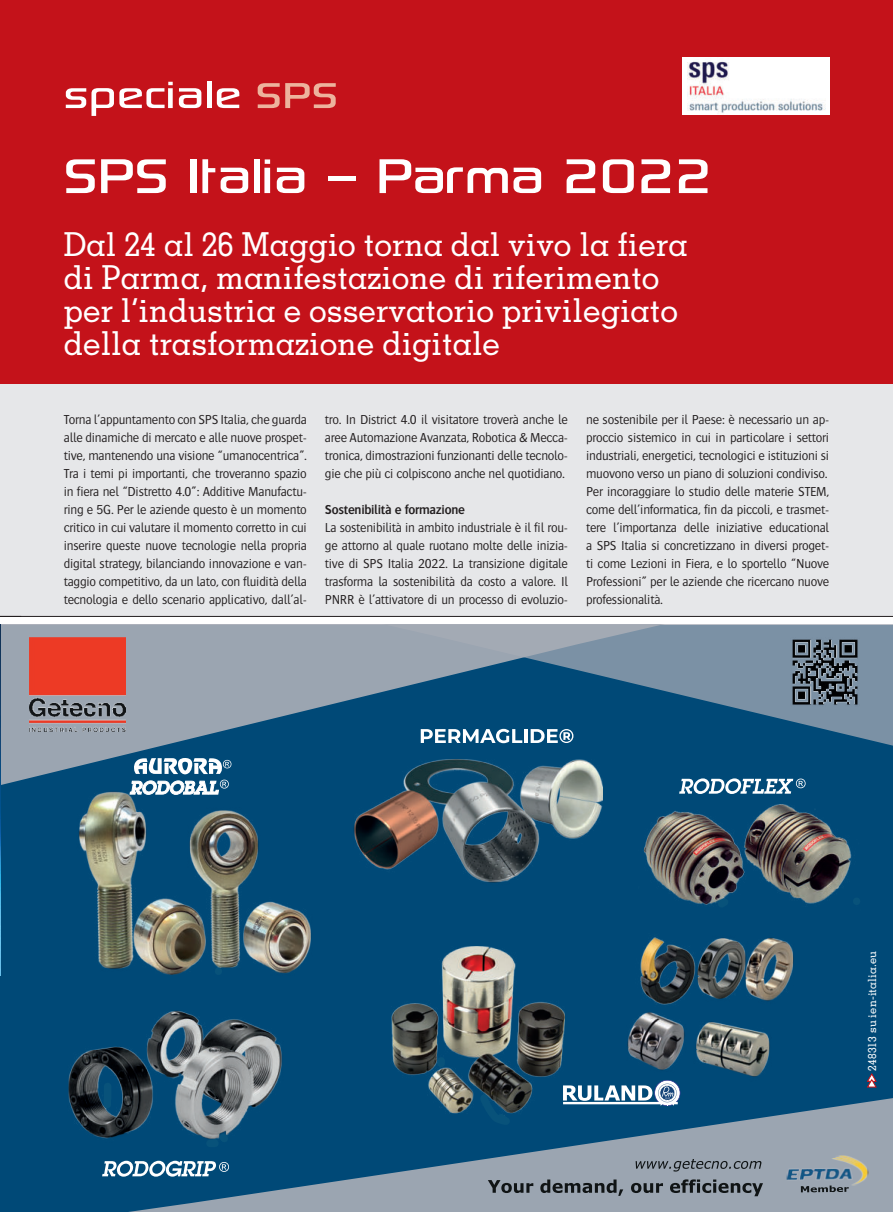
<style>
.page{position:relative;width:893px;height:1212px;background:#fff}
.page>*{position:absolute;margin:0;border:0;box-sizing:border-box;transform-origin:0 0}
.t1{font:69px "Sony Sketch EF";letter-spacing:-.02em;color:#fff;scale:.96 1}
.t2{font:54px "Sony Sketch EF";letter-spacing:-.005em;color:#fff}
.t3{font:500 33px/33px "Memphis LT Std";color:#fff;scale:.96 1}
.t4{font:300 13.5px/18px "Bosis Std";letter-spacing:-.02em;color:#231f20;text-align:justify}
.t5{font:600 13.5px "Bosis";letter-spacing:-.02em;color:#231f20}
.t6{font:500 11.25px "Memphis LT Std";letter-spacing:.01em;color:#fff}
.s1{font-size:51px;color:#edb39d}
</style>
<div class="page">
<div style="left:0;top:372px;width:893px;height:244px;background:#e6e7e9"></div>
<div style="left:0;top:0;width:893px;height:384px;background:#c4121a"></div>
<img style="left:683px;top:58px;width:146px;height:56px">
<div style="left:0;top:625px;width:893px;height:587px;background:#004977"></div>
<svg style="left:1px;top:625px;width:602px;height:165px;fill:#9ba5b1"></svg>
<svg style="left:294px;top:625px;width:599px;height:126px"></svg>
<svg style="left:102px;top:1098px;width:791px;height:114px;fill:#9ba5b1"></svg>
<img style="left:29px;top:637px;width:97px;height:94px">
<img style="left:790px;top:637px;width:70px;height:70px">
<svg style="left:488px;top:1180px;width:45px;height:13px"></svg>
<svg style="left:540px;top:1179px;width:83px;height:17px"></svg>
<svg style="left:631px;top:1183px;width:32px;height:10px"></svg>
<svg style="left:670px;top:1179px;width:93px;height:17px;background:#6a727b"></svg>
<img style="left:786px;top:1155px;width:83px;height:31px">
<svg style="left:801px;top:1185px;width:48px;height:7px"></svg>
<svg style="left:636px;top:1159px;width:125px;height:12px"></svg>
<img style="left:261px;top:901px;width:50px;height:72px">
<img style="left:76px;top:785px;width:71px;height:184px">
<img style="left:189px;top:810px;width:72px;height:158px">
<img style="left:131px;top:895px;width:77px;height:80px">
<img style="left:353px;top:759px;width:249px;height:124px">
<img style="left:68px;top:1010px;width:221px;height:141px">
<img style="left:643px;top:804px;width:209px;height:101px">
<img style="left:382px;top:946px;width:183px;height:176px">
<img style="left:697px;top:938px;width:22px;height:61px">
<img style="left:719px;top:938px;width:75px;height:63px">
<img style="left:640px;top:937px;width:56px;height:57px">
<img style="left:627px;top:994px;width:89px;height:101px">
<img style="left:681px;top:1009px;width:89px;height:85px">
<svg style="left:421px;top:729px;width:101px;height:14px"></svg>
<hr style="left:524px;top:729px;width:3px;height:14px;background:#fff">
<svg style="left:531px;top:729px;width:42px;height:14px"></svg>
<svg style="left:563px;top:1080px;width:117px;height:26px"></svg>
<svg style="left:130px;top:758px;width:101px;height:37px"></svg>
<svg style="left:679px;top:778px;width:126px;height:16px"></svg>
<svg style="left:102px;top:1160px;width:127px;height:16px"></svg>
<svg style="left:103px;top:1082px;width:8px;height:26px"></svg>
<svg style="left:206px;top:1134px;width:23px;height:13px"></svg>
<svg style="left:480px;top:1094px;width:30px;height:31px"></svg>
<svg style="left:437px;top:1057px;width:8px;height:10px"></svg>
<svg style="left:718px;top:898px;width:10px;height:7px"></svg>
<hr style="left:0;top:616px;width:893px;height:1px;background:#231f20">
<svg style="left:867px;top:1073px;width:9px;height:14px"></svg>
<img style="left:0;top:626px;width:1px;height:350px">
<h2 class="t2" style="left:64px;top:58px;width:277px">speciale <span class="s1">SPS</span></h2>
<h1 class="t1" style="left:64px;top:129px;width:677px">SPS Italia – Parma 2022</h1>
<h3 class="t3" style="left:64px;top:231px;width:651px">Dal 24 al 26 Maggio torna dal vivo la fiera di Parma, manifestazione di riferimento per l’industria e osservatorio privilegiato della trasformazione digitale</h3>
<p class="t4" style="left:64px;top:410px;width:245px">Torna l’appuntamento con SPS Italia, che guarda alle dinamiche di mercato e alle nuove prospet&shy;tive, mantenendo una visione “umanocentrica”.<br>Tra i temi pi importanti, che troveranno spazio in fiera nel “Distretto 4.0”: Additive Manufactu&shy;ring e 5G. Per le aziende questo è un momento critico in cui valutare il momento corretto in cui inserire queste nuove tecnologie nella propria digital strategy, bilanciando innovazione e van&shy;taggio competitivo, da un lato, con fluidità della tecnologia e dello scenario applicativo, dall’al-</p>
<p class="t4" style="left:325px;top:410px;width:245px">tro. In District 4.0 il visitatore troverà anche le aree Automazione Avanzata, Robotica &amp; Mecca&shy;tronica, dimostrazioni funzionanti delle tecnolo&shy;gie che più ci colpiscono anche nel quotidiano.</p>
<p class="t5" style="left:325px;top:504px;width:142px">Sostenibilità e formazione</p>
<p class="t4" style="left:325px;top:518px;width:245px">La sostenibilità in ambito industriale è il fil rou&shy;ge attorno al quale ruotano molte delle inizia&shy;tive di SPS Italia 2022. La transizione digitale trasforma la sostenibilità da costo a valore. Il PNRR è l’attivatore di un processo di evoluzio-</p>
<p class="t4" style="left:586px;top:410px;width:245px;text-align:left">ne sostenibile per il Paese: è necessario un ap&shy;proccio sistemico in cui in particolare i settori industriali, energetici, tecnologici e istituzioni si muovono verso un piano di soluzioni condiviso.<br>Per incoraggiare lo studio delle materie STEM, come dell’informatica, fin da piccoli, e trasmet&shy;tere l’importanza delle iniziative educational a SPS Italia si concretizzano in diversi proget&shy;ti come Lezioni in Fiera, e lo sportello “Nuove Professioni” per le aziende che ricercano nuove professionalità.</p>
<p class="t6" style="left:868px;top:1070px;width:121px;rotate:-90deg">248313 su ien-italia.eu</p>
</div>
